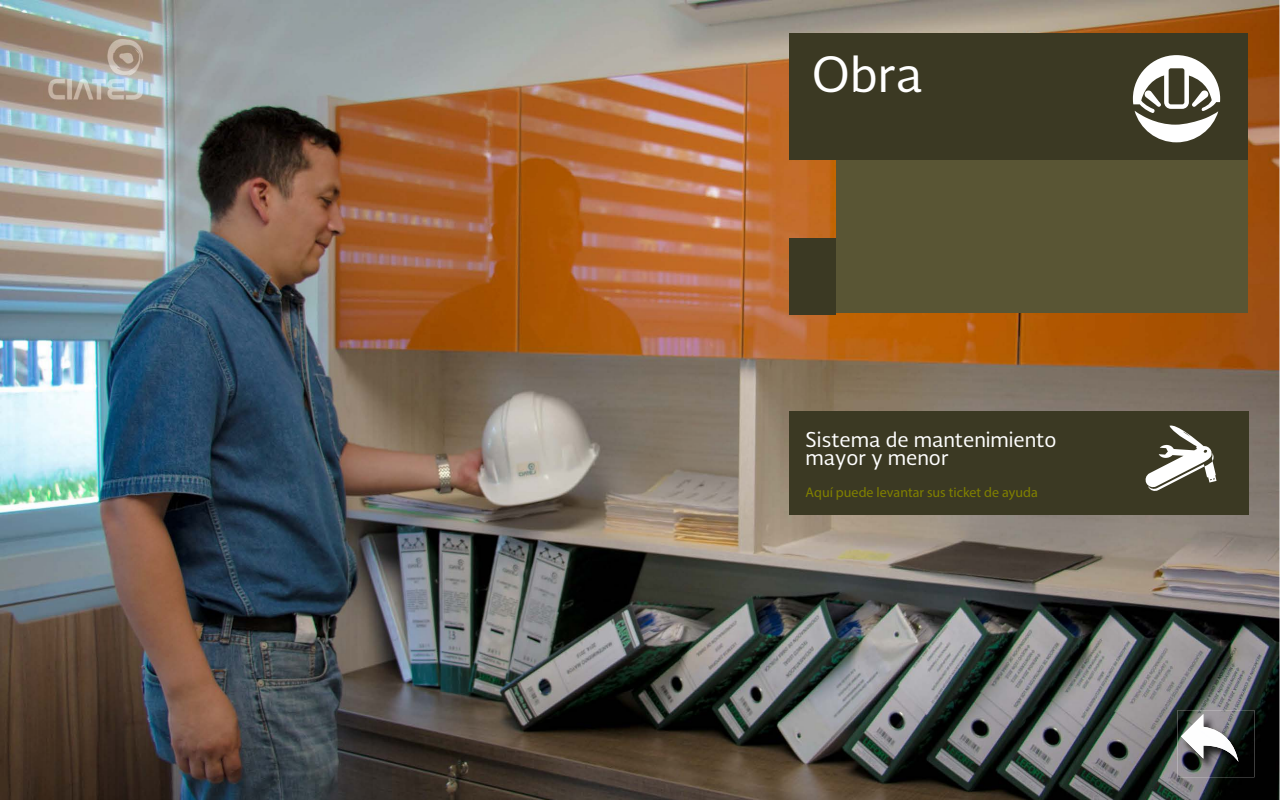
<style>
.page{position:relative;width:1280px;height:800px;background:#fff}
.page>*{position:absolute;margin:0;border:0;box-sizing:border-box;transform-origin:0 0}
.t1{font:47.5px "Soberana Sans";color:#fff}
.t2{font:20px/18px "Soberana Sans";color:#fff}
.t3{font:14px "Myriad Pro";color:#808000}
</style>
<div class="page">
<img style="left:0;top:0;width:1280px;height:800px">
<img style="left:44px;top:37px;width:103px;height:64px">
<div style="left:836px;top:160px;width:412px;height:153px;background:#595534"></div>
<div style="left:789px;top:238px;width:47px;height:77px;background:#3b3923"></div>
<div style="left:789px;top:411px;width:460px;height:104px;background:#3b3923"></div>
<div style="left:789px;top:33px;width:459px;height:127px;background:#3b3923"></div>
<img style="left:1177px;top:710px;width:77px;height:67px">
<img style="left:1181px;top:714px;width:57px;height:48px">
<svg style="left:1133px;top:55px;width:87px;height:87px"></svg>
<svg style="left:1145px;top:425px;width:72px;height:66px"></svg>
<h1 class="t1" style="left:812px;top:43px;width:112px">Obra</h1>
<p class="t2" style="left:806px;top:430px;width:253px">Sistema de mantenimiento mayor y menor</p>
<p class="t3" style="left:806px;top:484px;width:234px">Aquí puede levantar sus ticket de ayuda</p>
</div>
